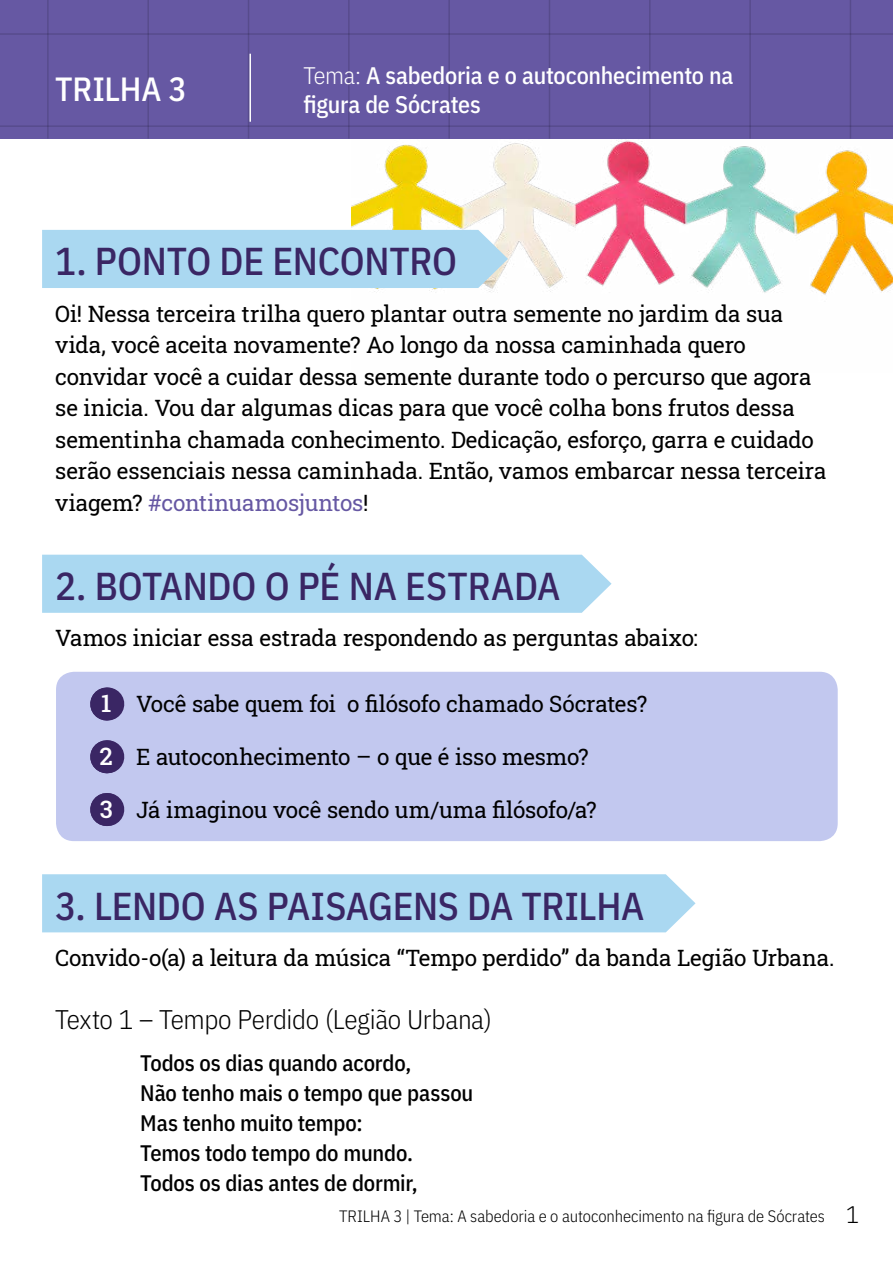
<style>
.page{position:relative;width:893px;height:1263px;background:#fff}
.page>*{position:absolute;margin:0;border:0;box-sizing:border-box;transform-origin:0 0}
.Etapa{font:500 39px "IBM Plex Sans Cond";letter-spacing:-.005em;color:#3a2664}
.Trilha{font:500 33.6px "IBM Plex Sans Cond";letter-spacing:-.005em;color:#fff}
.Texto_1{font:300 27px "IBM Plex Sans Cond";letter-spacing:-.015em;color:#000}
.Topo{font:500 24px/28.8px "IBM Plex Sans Cond";letter-spacing:-.01em;color:#fff}
.Texto_normal{font:22.5px/31.5px "Roboto Slab";letter-spacing:-.005em;color:#000}
.Texto___Retirado{font:500 22.5px "IBM Plex Sans Cond";letter-spacing:-.01em;color:#000}
.t1{font:300 16.5px "IBM Plex Sans Cond";letter-spacing:-.005em;color:#000}
.s1{font-weight:300}
.s2{color:#6658a3}
.s3{font-weight:500;font-size:24px;color:#fff}
.s4{font-size:24px}
</style>
<div class="page">
<img style="left:351px;top:138px;width:542px;height:157px">
<div style="left:56px;top:672px;width:782px;height:169px;background:#c2c8ef;border-radius:18px"></div>
<div style="left:42px;top:230px;width:466px;height:58px;background:#aad8f1"></div>
<div style="left:42px;top:555px;width:570px;height:58px;background:#aad8f1"></div>
<svg style="left:90px;top:687px;width:17px;height:33px"></svg>
<hr style="left:0;top:687px;width:1px;height:33px;background:#3a2664">
<hr style="left:107px;top:687px;width:1px;height:33px;background:#3a2664">
<svg style="left:90px;top:740px;width:17px;height:33px"></svg>
<hr style="left:0;top:740px;width:1px;height:33px;background:#3a2664">
<hr style="left:107px;top:740px;width:1px;height:33px;background:#3a2664">
<svg style="left:56px;top:793px;width:51px;height:33px"></svg>
<hr style="left:0;top:793px;width:1px;height:33px;background:#3a2664">
<hr style="left:107px;top:793px;width:1px;height:33px;background:#3a2664">
<div style="left:42px;top:874px;width:653px;height:58px;background:#aad8f1"></div>
<div style="left:0;top:0;width:893px;height:138px;background:#6658a3"></div>
<hr style="left:249px;top:54px;width:2px;height:68px;background:#fff">
<hr style="left:0;top:33px;width:893px;height:2px;background:#6d6e71">
<hr style="left:0;top:125px;width:893px;height:2px;background:#6d6e71">
<hr style="left:850px;top:0;width:1px;height:139px;background:#6d6e71">
<hr style="left:649px;top:0;width:2px;height:139px;background:#6d6e71">
<hr style="left:448px;top:0;width:2px;height:139px;background:#6d6e71">
<hr style="left:47px;top:0;width:2px;height:139px;background:#6d6e71">
<hr style="left:749px;top:0;width:2px;height:139px;background:#6d6e71">
<hr style="left:549px;top:0;width:1px;height:139px;background:#6d6e71">
<hr style="left:348px;top:0;width:2px;height:139px;background:#6d6e71">
<hr style="left:147px;top:0;width:2px;height:139px;background:#6d6e71">
<hr style="left:248px;top:0;width:1px;height:139px;background:#6d6e71">
<p class="Trilha" style="left:55px;top:63px;width:133px">TRILHA 3</p>
<p class="Topo" style="left:303px;top:59px;width:432px"><span class="s1">Tema:</span> A sabedoria e o autoconhecimento na figura de Sócrates</p>
<p class="Etapa" style="left:55px;top:231px;width:403px">1. PONTO DE ENCONTRO</p>
<p class="Texto_normal" style="left:55px;top:297px;width:773px">Oi! Nessa terceira trilha quero plantar outra semente no jardim da sua vida, você aceita novamente? Ao longo da nossa caminhada quero convidar você a cuidar dessa semente durante todo o percurso que agora se inicia. Vou dar algumas dicas para que você colha bons frutos dessa sementinha chamada conhecimento. Dedicação, esforço, garra e cuidado serão essenciais nessa caminhada. Então, vamos embarcar nessa terceira viagem? <span class="s2">#continuamosjuntos</span>!</p>
<p class="Etapa" style="left:55px;top:556px;width:507px">2. BOTANDO O PÉ NA ESTRADA</p>
<p class="Texto_normal" style="left:55px;top:622px;width:644px">Vamos iniciar essa estrada respondendo as perguntas abaixo:</p>
<p class="Texto_normal" style="left:101px;top:687px;width:548px"><span class="s3">1</span> Você sabe quem foi o filósofo chamado Sócrates?</p>
<p class="Texto_normal" style="left:100px;top:740px;width:490px"><span class="s3">2</span> E autoconhecimento – o que é isso mesmo?</p>
<p class="Texto_normal" style="left:100px;top:793px;width:498px"><span class="s3">3</span> Já imaginou você sendo um/uma filósofo/a?</p>
<p class="Etapa" style="left:55px;top:875px;width:591px">3. LENDO AS PAISAGENS DA TRILHA</p>
<p class="Texto_normal" style="left:55px;top:941px;width:781px">Convido-o(a) a leitura da música “Tempo perdido” da banda Legião Urbana.</p>
<p class="Texto_1" style="left:55px;top:999px;width:438px">Texto 1 – Tempo Perdido (Legião Urbana)</p>
<p class="Texto___Retirado" style="left:140px;top:1045px;width:273px">Todos os dias quando acordo,</p>
<p class="Texto___Retirado" style="left:140px;top:1075px;width:335px">Não tenho mais o tempo que passou</p>
<p class="Texto___Retirado" style="left:140px;top:1105px;width:224px">Mas tenho muito tempo:</p>
<p class="Texto___Retirado" style="left:140px;top:1135px;width:274px">Temos todo tempo do mundo.</p>
<p class="Texto___Retirado" style="left:140px;top:1165px;width:279px">Todos os dias antes de dormir,</p>
<p class="t1" style="left:339px;top:1203px;width:522px">TRILHA 3 | Tema: A sabedoria e o autoconhecimento na figura de Sócrates <span class="s4">1</span></p>
</div>
